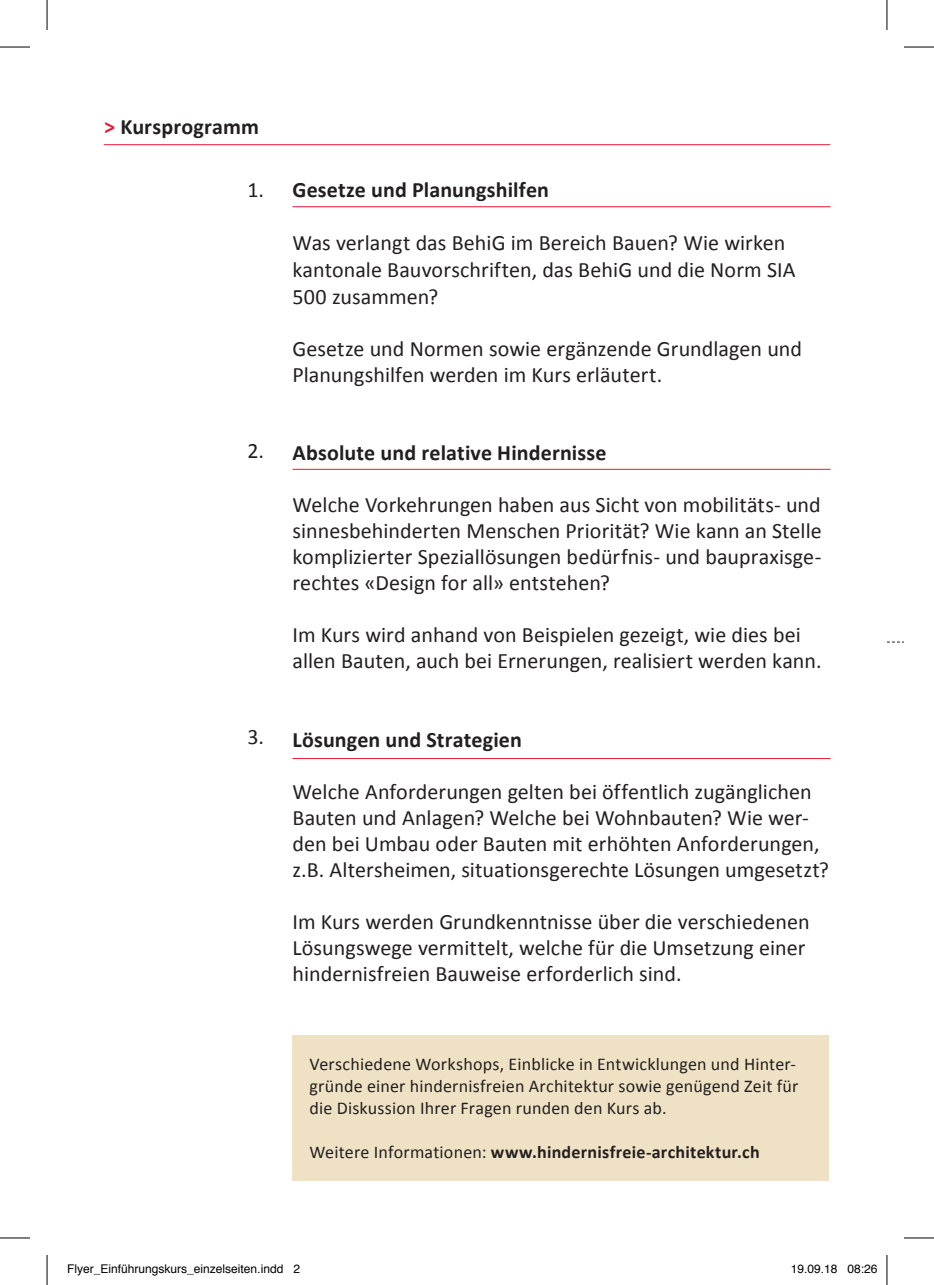
<style>
.page{position:relative;width:934px;height:1285px;background:#fff}
.page>*{position:absolute;margin:0;border:0;box-sizing:border-box;transform-origin:0 0}
.t1{font:22px/26px "Calibri";color:#231f20}
.t2{font:700 22px "Calibri";letter-spacing:.005em;color:#231f20}
.t3{font:18px/22px "Calibri";letter-spacing:.01em;color:#231f20}
.t4{font:700 18px "Calibri";letter-spacing:.015em;color:#231f20}
.t5{font:12px "Helvetica";color:#000}
.s1{color:#e51836}
.s2{font-weight:400}
</style>
<div class="page">
<div style="left:292px;top:1035px;width:536px;height:145px;background:#efe2c4"></div>
<hr style="left:104px;top:144px;width:725px;height:1px;background:#e51836">
<hr style="left:292px;top:206px;width:538px;height:1px;background:#e51836">
<hr style="left:292px;top:469px;width:538px;height:1px;background:#e51836">
<hr style="left:292px;top:758px;width:538px;height:1px;background:#e51836">
<hr style="left:0;top:47px;width:30px;height:1px;background:#000">
<hr style="left:903px;top:47px;width:30px;height:1px;background:#000">
<hr style="left:0;top:1237px;width:30px;height:1px;background:#000">
<hr style="left:903px;top:1237px;width:30px;height:1px;background:#000">
<hr style="left:47px;top:0;width:1px;height:30px;background:#000">
<hr style="left:47px;top:1255px;width:1px;height:30px;background:#000">
<hr style="left:886px;top:0;width:1px;height:30px;background:#000">
<hr style="left:886px;top:1255px;width:1px;height:30px;background:#000">
<p class="t2" style="left:104px;top:112px;width:156px"><span class="s1">&gt;</span> Kursprogramm</p>
<p class="t1" style="left:247px;top:177px;width:18px">1.</p>
<p class="t2" style="left:292px;top:176px;width:258px">Gesetze und Planungshilfen</p>
<p class="t1" style="left:292px;top:229px;width:504px;line-height:27px">Was verlangt das BehiG im Bereich Bauen? Wie wirken kantonale Bauvorschriften, das BehiG und die Norm SIA<br>500 zusammen?</p>
<p class="t1" style="left:292px;top:336px;width:511px">Gesetze und Normen sowie ergänzende Grundlagen und<br>Planungshilfen werden im Kurs erläutert.</p>
<p class="t1" style="left:247px;top:437px;width:18px">2.</p>
<p class="t2" style="left:292px;top:439px;width:315px">Absolute und relative Hindernisse</p>
<p class="t1" style="left:292px;top:492px;width:530px;text-align:justify">Welche Vorkehrungen haben aus Sicht von mobilitäts- und sinnesbehinderten Menschen Priorität? Wie kann an Stelle komplizierter Speziallösungen bedürfnis- und baupraxisge&shy;rechtes «Design for all» entstehen?</p>
<p class="t1" style="left:292px;top:622px;width:530px">Im Kurs wird anhand von Beispielen gezeigt, wie dies bei allen Bauten, auch bei Ernerungen, realisiert werden kann.</p>
<p class="t1" style="left:247px;top:723px;width:18px">3.</p>
<p class="t2" style="left:292px;top:726px;width:231px">Lösungen und Strategien</p>
<p class="t1" style="left:292px;top:779px;width:538px">Welche Anforderungen gelten bei öffentlich zugänglichen Bauten und Anlagen? Welche bei Wohnbauten? Wie wer&shy;den bei Umbau oder Bauten mit erhöhten Anforderungen, z.B. Altersheimen, situationsgerechte Lösungen umgesetzt?</p>
<p class="t1" style="left:292px;top:909px;width:518px">Im Kurs werden Grundkenntnisse über die verschiedenen<br>Lösungswege vermittelt, welche für die Umsetzung einer hindernisfreien Bauweise erforderlich sind.</p>
<p class="t3" style="left:309px;top:1053px;width:490px">Verschiedene Workshops, Einblicke in Entwicklungen und Hinter&shy;gründe einer hindernisfreien Architektur sowie genügend Zeit für die Diskussion Ihrer Fragen runden den Kurs ab.</p>
<p class="t4" style="left:309px;top:1140px;width:451px"><span class="s2">Weitere Informationen:</span> www.hindernisfreie-architektur.ch</p>
<p class="t5" style="left:67px;top:1259px;width:234px">Flyer_Einführungskurs_einzelseiten.indd 2</p>
<p class="t5" style="left:790px;top:1259px;width:88px">19.09.18 08:26</p>
</div>
